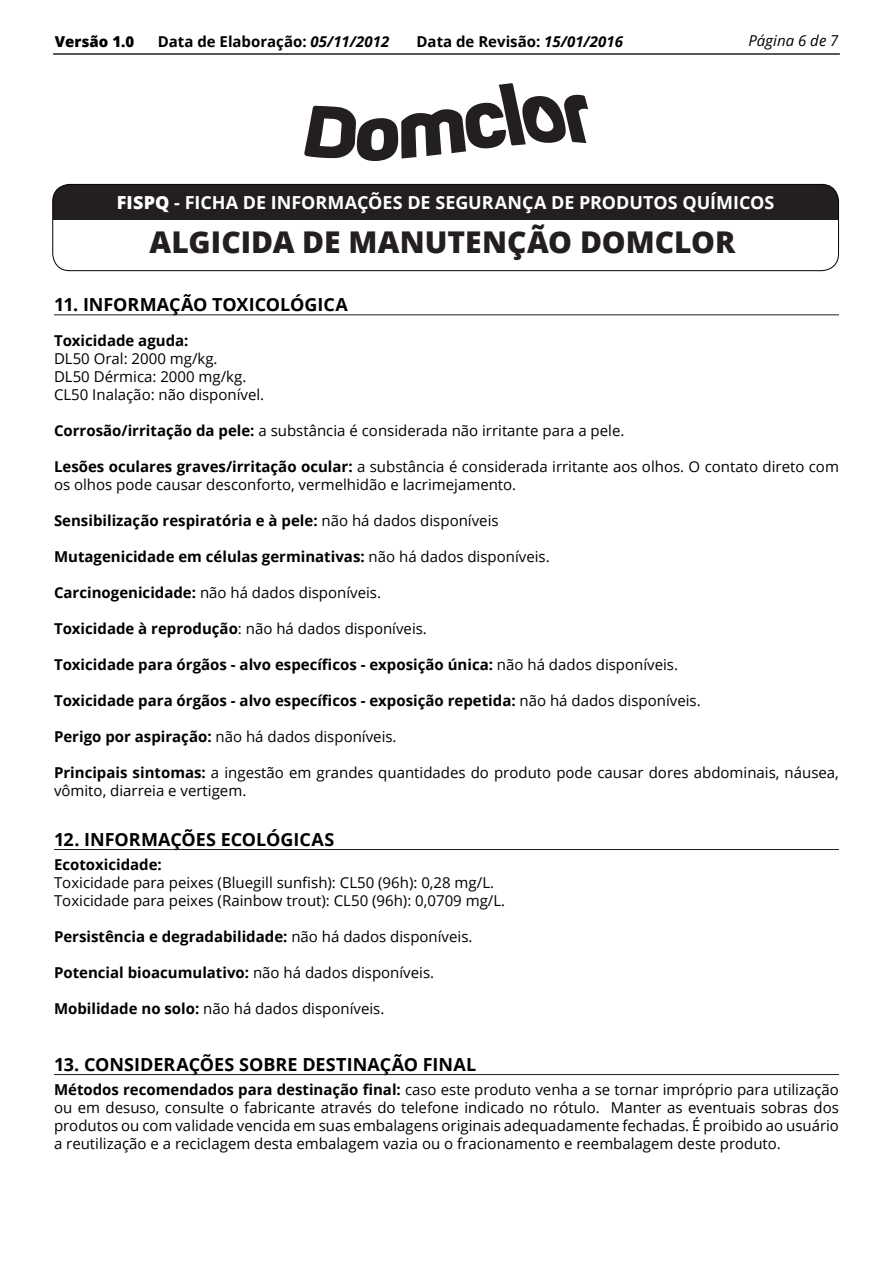
<style>
.page{position:relative;width:893px;height:1263px;background:#fff}
.page>*{position:absolute;margin:0;border:0;box-sizing:border-box;transform-origin:0 0}
.t1{font:800 30px "Open Sans";color:#231f20}
.t2{font:700 18px "Open Sans";color:#000}
.t3{font:700 18px "Open Sans";color:#fff}
.t4{font:15px/18px "Open Sans";color:#000}
.t5{font:700 15px "Open Sans";color:#000}
.t6{font:italic 15px "Open Sans";letter-spacing:.005em;color:#000}
.t7{font:800 15px "Open Sans";color:#000}
.s1{font-style:italic}
.s2{font-weight:800}
.s3{font-weight:700}
.s4{font-weight:400}
</style>
<div class="page">
<div style="left:53px;top:184px;width:785px;height:36px;background:#231f20"></div>
<div style="left:52px;top:184px;width:787px;height:87px;border:1px solid #000;border-radius:17px"></div>
<svg style="left:304px;top:83px;width:284px;height:78px"></svg>
<hr style="left:53px;top:53px;width:787px;height:2px;background:#231f20">
<hr style="left:54px;top:849px;width:785px;height:1px;background:#231f20">
<hr style="left:54px;top:1074px;width:785px;height:1px;background:#231f20">
<hr style="left:54px;top:314px;width:785px;height:1px;background:#231f20">
<p class="t7" style="left:55px;top:31px;width:81px">Versão 1.0</p>
<p class="t5" style="left:158px;top:31px;width:233px">Data de Elaboração: <span class="s1">05/11/2012</span></p>
<p class="t5" style="left:416px;top:31px;width:208px">Data de Revisão: <span class="s1">15/01/2016</span></p>
<p class="t6" style="left:748px;top:31px;width:92px">Página 6 de 7</p>
<p class="t3" style="left:117px;top:190px;width:659px"><span class="s2">FISPQ</span> - FICHA DE INFORMAÇÕES DE SEGURANÇA DE PRODUTOS QUÍMICOS</p>
<h1 class="t1" style="left:150px;top:219px;width:587px">ALGICIDA DE MANUTENÇÃO DOMCLOR</h1>
<p class="t2" style="left:54px;top:292px;width:295px">11. INFORMAÇÃO TOXICOLÓGICA</p>
<p class="t5" style="left:54px;top:330px;width:136px">Toxicidade aguda:</p>
<p class="t4" style="left:54px;top:349px;width:212px">DL50 Oral: 2000 mg/kg.<br>DL50 Dérmica: 2000 mg/kg.<br>CL50 Inalação: não disponível.</p>
<p class="t4" style="left:54px;top:421px;width:572px"><span class="s3">Corrosão/irritação da pele:</span> a substância é considerada não irritante para a pele.</p>
<p class="t4" style="left:54px;top:457px;width:786px"><span class="s3">Lesões oculares graves/irritação ocular:</span> a substância é considerada irritante aos olhos. O contato direto com os olhos pode causar desconforto, vermelhidão e lacrimejamento.</p>
<p class="t5" style="left:54px;top:510px;width:446px">Sensibilização respiratória e à pele: <span class="s4">não há dados disponíveis</span></p>
<p class="t5" style="left:54px;top:546px;width:497px">Mutagenicidade em células germinativas: <span class="s4">não há dados disponíveis.</span></p>
<p class="t4" style="left:54px;top:583px;width:329px"><span class="s3">Carcinogenicidade:</span> não há dados disponíveis.</p>
<p class="t4" style="left:54px;top:619px;width:374px"><span class="s3">Toxicidade à reprodução</span>: não há dados disponíveis.</p>
<p class="t5" style="left:54px;top:654px;width:626px">Toxicidade para órgãos - alvo específicos - exposição única: <span class="s4">não há dados disponíveis.</span></p>
<p class="t5" style="left:54px;top:690px;width:648px">Toxicidade para órgãos - alvo específicos - exposição repetida: <span class="s4">não há dados disponíveis.</span></p>
<p class="t4" style="left:54px;top:727px;width:344px"><span class="s3">Perigo por aspiração:</span> não há dados disponíveis.</p>
<p class="t4" style="left:54px;top:763px;width:786px"><span class="s3">Principais sintomas:</span> a ingestão em grandes quantidades do produto pode causar dores abdominais, náusea, vômito, diarreia e vertigem.</p>
<p class="t2" style="left:54px;top:826px;width:282px">12. INFORMAÇÕES ECOLÓGICAS</p>
<p class="t5" style="left:54px;top:854px;width:109px">Ecotoxicidade:</p>
<p class="t4" style="left:54px;top:873px;width:453px">Toxicidade para peixes (Bluegill sunfish): CL50 (96h): 0,28 mg/L.<br>Toxicidade para peixes (Rainbow trout): CL50 (96h): 0,0709 mg/L.</p>
<p class="t5" style="left:54px;top:926px;width:420px">Persistência e degradabilidade: <span class="s4">não há dados disponíveis.</span></p>
<p class="t5" style="left:54px;top:962px;width:382px">Potencial bioacumulativo: <span class="s4">não há dados disponíveis.</span></p>
<p class="t4" style="left:54px;top:999px;width:332px"><span class="s3">Mobilidade no solo:</span> não há dados disponíveis.</p>
<p class="t2" style="left:54px;top:1051px;width:424px">13. CONSIDERAÇÕES SOBRE DESTINAÇÃO FINAL</p>
<p class="t4" style="left:54px;top:1080px;width:786px;text-align:justify"><span class="s3">Métodos recomendados para destinação final:</span> caso este produto venha a se tornar impróprio para utilização ou em desuso, consulte o fabricante através do telefone indicado no rótulo. Manter as eventuais sobras dos produtos ou com validade vencida em suas embalagens originais adequadamente fechadas. É proibido ao usuário a reutilização e a reciclagem desta embalagem vazia ou o fracionamento e reembalagem deste produto.</p>
</div>
